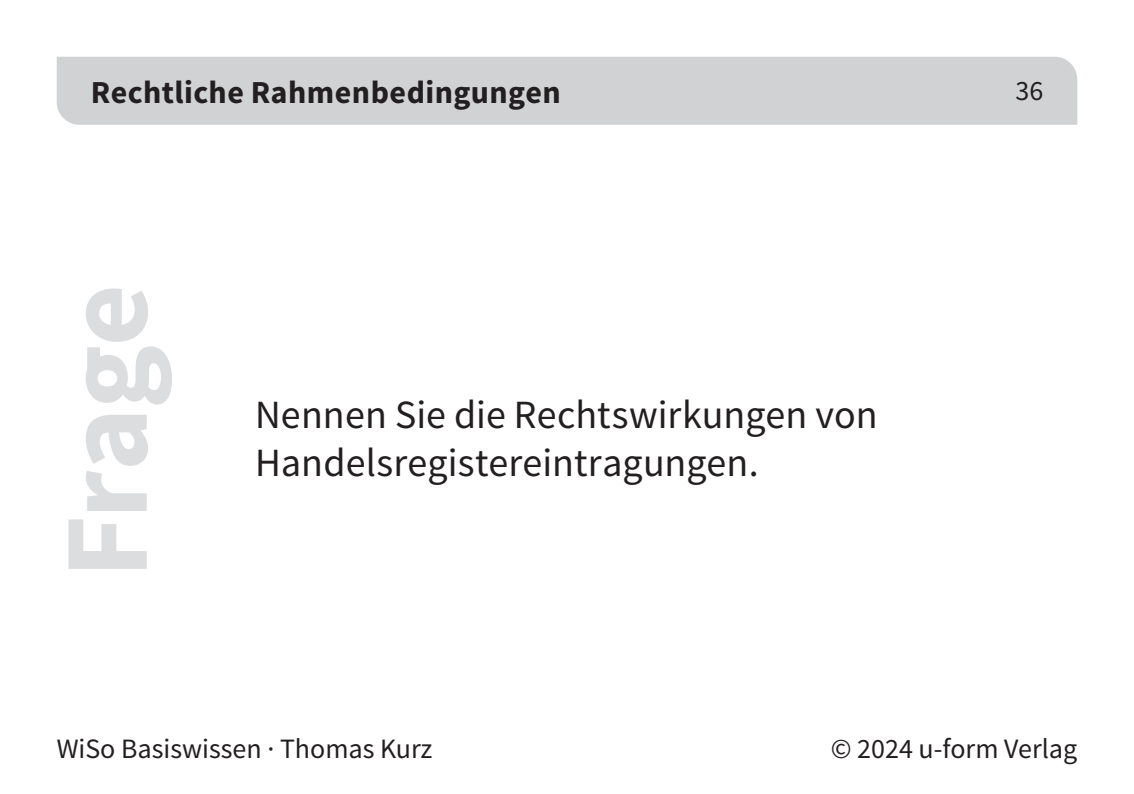
<style>
.page{position:relative;width:1134px;height:794px;background:#fff}
.page>*{position:absolute;margin:0;border:0;box-sizing:border-box;transform-origin:0 0}
.t1{font:700 120px "Source Sans Pro";letter-spacing:-.01em;color:#dcdddf}
.t2{font:40px/48px "Source Sans Pro";letter-spacing:.005em;color:#231f20}
.t3{font:700 32px "Source Sans Pro";letter-spacing:.015em;color:#231f20}
.t4{font:28px "Source Sans Pro";color:#231f20}
</style>
<div class="page">
<div style="left:57px;top:57px;width:1020px;height:68px;background:#d1d2d4"></div>
<p class="t3" style="left:91px;top:72px;width:472px">Rechtliche Rahmenbedingungen</p>
<h1 class="t1" style="left:30px;top:578px;width:295px;rotate:-90deg">Frage</h1>
<p class="t2" style="left:255px;top:391px;width:624px">Nennen Sie die Rechtswirkungen von<br>Handelsregistereintragungen.</p>
<p class="t4" style="left:1015px;top:73px;width:29px">36</p>
<p class="t4" style="left:57px;top:731px;width:377px">WiSo Basiswissen · Thomas Kurz</p>
<p class="t4" style="left:831px;top:731px;width:248px">© 2024 u-form Verlag</p>
</div>
